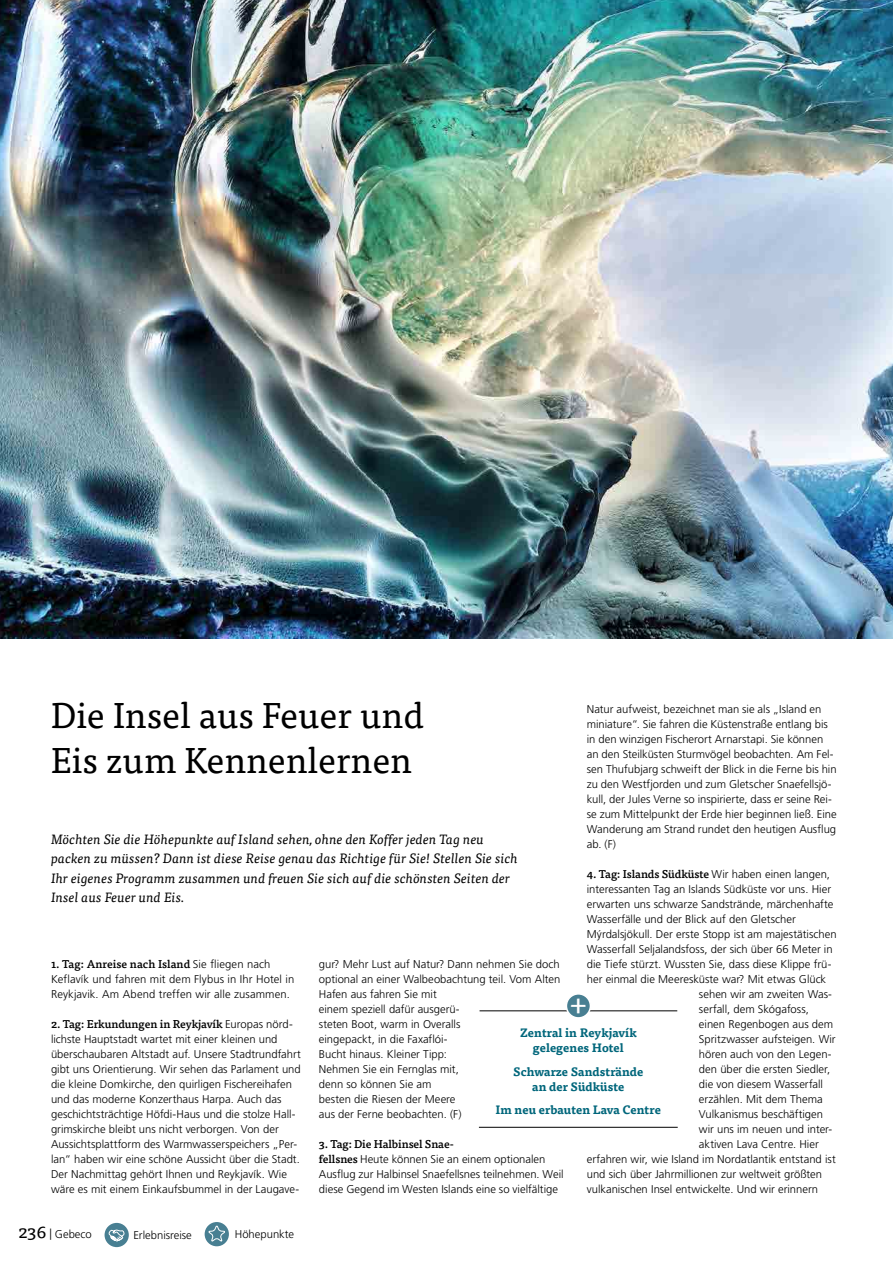
<style>
.page{position:relative;width:893px;height:1263px;background:#fff}
.page>*{position:absolute;margin:0;border:0;box-sizing:border-box;transform-origin:0 0}
.t1{font:36px/45px "Tisa OT";color:#000}
.t2{font:30px "Tisa OT";color:#fff}
.t3{font:18px "Tisa OT";color:#000}
.t4{font:italic 13.5px/19.5px "Tisa OT";letter-spacing:.005em;color:#000}
.t5{font:700 12px/15px "Tisa OT";color:#00667b;text-align:center}
.t6{font:300 11.25px/15px "Frutiger LT Pro";color:#000}
.t7{font:500 11.25px "Tisa OT";letter-spacing:-.01em;color:#000}
.s1{font-family:"Frutiger LT Pro";font-weight:300}
.s2{font-family:"Tisa OT";font-weight:500}
.s3{font-family:"Frutiger LT Pro";font-weight:300;font-size:11.25px}
</style>
<div class="page">
<img style="left:0;top:0;width:893px;height:638px">
<hr style="left:479px;top:1127px;width:199px;height:1px;background:#000">
<hr style="left:480px;top:1010px;width:197px;height:1px;background:#000">
<div style="left:566px;top:994px;width:24px;height:24px;background:#487f92;border-radius:50%"></div>
<div style="left:566px;top:993px;width:25px;height:26px;border:2px solid #fff;border-radius:50%"></div>
<div style="left:105px;top:1223px;width:24px;height:24px;background:#487f92;border-radius:50%"></div>
<svg style="left:108px;top:1229px;width:17px;height:13px"></svg>
<div style="left:205px;top:1222px;width:24px;height:24px;background:#487f92;border-radius:50%"></div>
<svg style="left:208px;top:1226px;width:17px;height:16px"></svg>
<h1 class="t1" style="left:51px;top:694px;width:374px">Die Insel aus Feuer und<br>Eis zum Kennenlernen</h1>
<p class="t6" style="left:587px;top:702px;width:251px">Natur aufweist, bezeichnet man sie als „Island en miniature“. Sie fahren die Küstenstraße entlang bis in den winzigen Fischerort Arnarstapi. Sie können an den Steilküsten Sturmvögel beobachten. Am Fel&shy;sen Thufubjarg schweift der Blick in die Ferne bis hin zu den Westfjorden und zum Gletscher Snaefellsjö&shy;kull, der Jules Verne so inspirierte, dass er seine Rei&shy;se zum Mittelpunkt der Erde hier beginnen ließ. Eine Wanderung am Strand rundet den heutigen Ausflug ab. (F)</p>
<p class="t7" style="left:587px;top:867px;width:245px">4. Tag: Islands Südküste <span class="s1">Wir haben einen langen,</span></p>
<p class="t6" style="left:587px;top:882px;width:246px">interessanten Tag an Islands Südküste vor uns. Hier</p>
<p class="t6" style="left:587px;top:897px;width:248px">erwarten uns schwarze Sandstrände, märchenhafte</p>
<p class="t6" style="left:587px;top:912px;width:210px">Wasserfälle und der Blick auf den Gletscher</p>
<p class="t6" style="left:587px;top:927px;width:251px">Mýrdalsjökull. Der erste Stopp ist am majestätischen</p>
<p class="t6" style="left:587px;top:942px;width:247px">Wasserfall Seljalandsfoss, der sich über 66 Meter in</p>
<p class="t6" style="left:587px;top:957px;width:246px">die Tiefe stürzt. Wussten Sie, dass diese Klippe frü-</p>
<p class="t6" style="left:587px;top:972px;width:241px">her einmal die Meeresküste war? Mit etwas Glück</p>
<p class="t6" style="left:699px;top:987px;width:134px">sehen wir am zweiten Was-</p>
<p class="t6" style="left:699px;top:1002px;width:111px">serfall, dem Skógafoss,</p>
<p class="t6" style="left:699px;top:1017px;width:136px">einen Regenbogen aus dem</p>
<p class="t6" style="left:699px;top:1032px;width:138px">Spritzwasser aufsteigen. Wir</p>
<p class="t6" style="left:699px;top:1047px;width:134px">hören auch von den Legen-</p>
<p class="t6" style="left:699px;top:1062px;width:133px">den über die ersten Siedler,</p>
<p class="t6" style="left:699px;top:1077px;width:126px">die von diesem Wasserfall</p>
<p class="t6" style="left:699px;top:1092px;width:125px">erzählen. Mit dem Thema</p>
<p class="t6" style="left:699px;top:1107px;width:126px">Vulkanismus beschäftigen</p>
<p class="t6" style="left:699px;top:1122px;width:135px">wir uns im neuen und inter-</p>
<p class="t6" style="left:699px;top:1137px;width:121px">aktiven Lava Centre. Hier</p>
<p class="t6" style="left:587px;top:1152px;width:250px">erfahren wir, wie Island im Nordatlantik entstand ist</p>
<p class="t6" style="left:587px;top:1167px;width:237px">und sich über Jahrmillionen zur weltweit größten</p>
<p class="t6" style="left:587px;top:1182px;width:233px">vulkanischen Insel entwickelte. Und wir erinnern</p>
<p class="t4" style="left:51px;top:829px;width:468px">Möchten Sie die Höhepunkte auf Island sehen, ohne den Koffer jeden Tag neu packen zu müssen? Dann ist diese Reise genau das Richtige für Sie! Stellen Sie sich Ihr eigenes Programm zusammen und freuen Sie sich auf die schönsten Seiten der Insel aus Feuer und Eis.</p>
<p class="t6" style="left:319px;top:957px;width:243px">gur? Mehr Lust auf Natur? Dann nehmen Sie doch optional an einer Walbeobachtung teil. Vom Alten<br>Hafen aus fahren Sie mit<br>einem speziell dafür ausgerü-<br>steten Boot, warm in Overalls<br>eingepackt, in die Faxaflói-<br>Bucht hinaus. Kleiner Tipp:<br>Nehmen Sie ein Fernglas mit,<br>denn so können Sie am<br>besten die Riesen der Meere<br>aus der Ferne beobachten. (F)</p>
<p class="t7" style="left:319px;top:1137px;width:136px">3. Tag: Die Halbinsel Snae-</p>
<p class="t6" style="left:319px;top:1152px;width:246px"><span class="s2">fellsnes</span> Heute können Sie an einem optionalen<br>Ausflug zur Halbinsel Snaefellsnes teilnehmen. Weil diese Gegend im Westen Islands eine so vielfältige</p>
<p class="t7" style="left:51px;top:957px;width:221px">1. Tag: Anreise nach Island <span class="s1">Sie fliegen nach</span></p>
<p class="t6" style="left:51px;top:972px;width:245px">Keflavík und fahren mit dem Flybus in Ihr Hotel in<br>Reykjavik. Am Abend treffen wir alle zusammen.</p>
<p class="t7" style="left:51px;top:1017px;width:243px">2. Tag: Erkundungen in Reykjavík <span class="s1">Europas nörd-</span></p>
<p class="t6" style="left:51px;top:1032px;width:251px">lichste Hauptstadt wartet mit einer kleinen und überschaubaren Altstadt auf. Unsere Stadtrundfahrt gibt uns Orientierung. Wir sehen das Parlament und die kleine Domkirche, den quirligen Fischereihafen und das moderne Konzerthaus Harpa. Auch das geschichtsträchtige Höfdi-Haus und die stolze Hall&shy;grimskirche bleibt uns nicht verborgen. Von der Aussichtsplattform des Warmwasserspeichers „Per&shy;lan“ haben wir eine schöne Aussicht über die Stadt.<br>Der Nachmittag gehört Ihnen und Reykjavík. Wie wäre es mit einem Einkaufsbummel in der Laugave-</p>
<h2 class="t2" style="left:570px;top:986px;width:19px">+</h2>
<p class="t5" style="left:520px;top:1026px;width:118px">Zentral in Reykjavík gelegenes Hotel</p>
<p class="t5" style="left:513px;top:1064px;width:132px">Schwarze Sandstrände an der Südküste</p>
<p class="t5" style="left:496px;top:1103px;width:167px">Im neu erbauten Lava Centre</p>
<h3 class="t3" style="left:19px;top:1221px;width:35px">236 <span class="s3">|</span></h3>
<p class="t6" style="left:55px;top:1227px;width:38px">Gebeco</p>
<p class="t6" style="left:133px;top:1227px;width:60px">Erlebnisreise</p>
<p class="t6" style="left:235px;top:1227px;width:61px">Höhepunkte</p>
</div>
